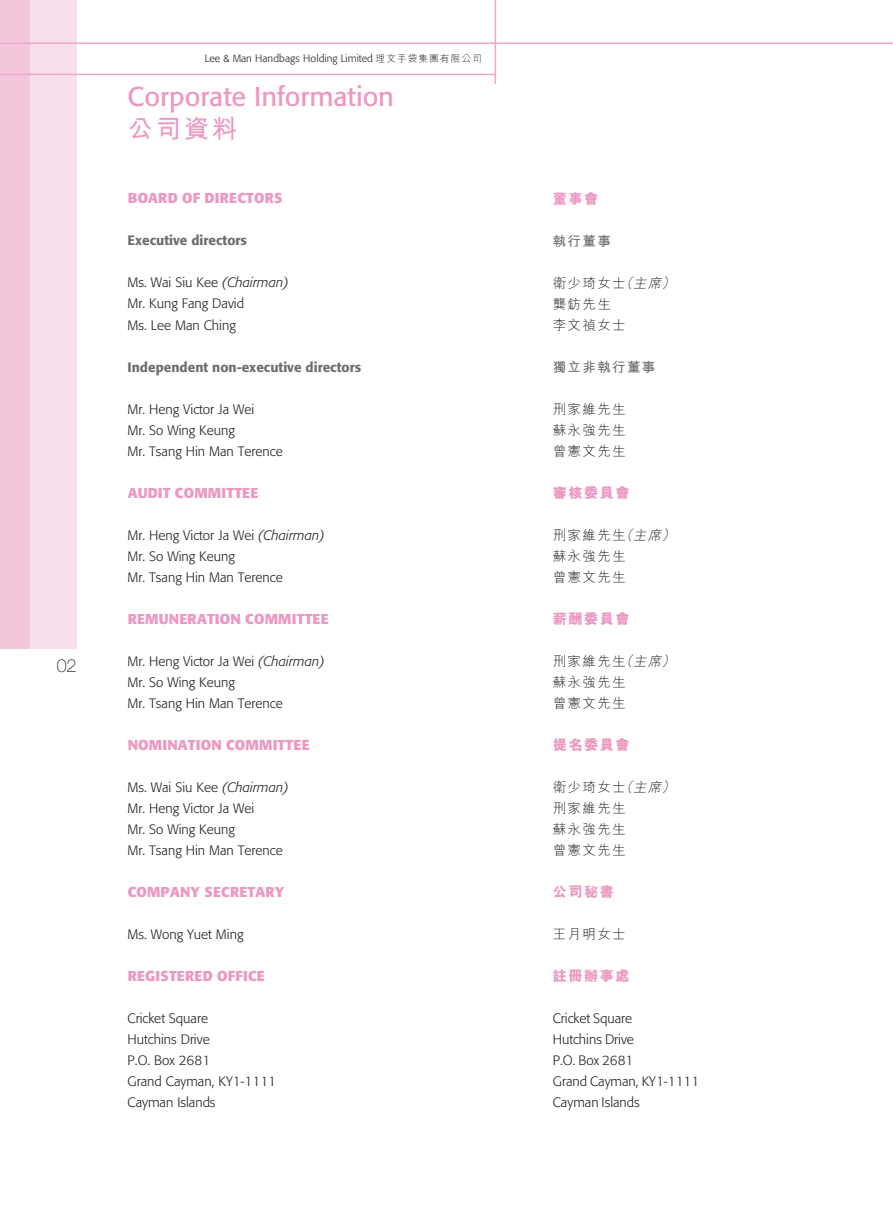
<style>
.page{position:relative;width:893px;height:1212px;background:#fff}
.page>*{position:absolute;margin:0;border:0;box-sizing:border-box;transform-origin:0 0}
.t1{font:27px "Formata";letter-spacing:-.005em;color:#ec99c2}
.t2{font:700 25.5px "M Hei HK";color:#ec99c2}
.t3{font:100 18px "Helvetica Neue LT Std";color:#231f20}
.t4{font:700 14.25px "Formata";letter-spacing:.015em;color:#ec99c2}
.t5{font:800 14.25px "M Hei HK";letter-spacing:.1em;color:#ec99c2}
.t6{font:300 13.5px/21px "Formata";color:#231f20}
.t7{font:300 13.5px/21px "M Hei HK";letter-spacing:.1em;color:#231f20}
.t8{font:500 13.5px "Formata";color:#6c6d70}
.t9{font:700 13.5px "M Hei HK";letter-spacing:.1em;color:#6c6d70}
.t10{font:300 10.5px "Formata";letter-spacing:.01em;color:#231f20}
.s1{font-family:"M Hei HK";font-size:9.75px}
.s2{font-style:italic}
</style>
<div class="page">
<div style="left:0;top:0;width:32px;height:648px;background:#f4c6dc"></div>
<div style="left:30px;top:0;width:47px;height:648px;background:#f9dfeb"></div>
<hr style="left:0;top:42px;width:893px;height:2px;background:#eea8cb">
<hr style="left:0;top:74px;width:495px;height:1px;background:#eea8cb">
<hr style="left:495px;top:0;width:1px;height:84px;background:#eea8cb">
<h3 class="t3" style="left:57px;top:659px;width:21px">02</h3>
<p class="t10" style="left:205px;top:54px;width:279px">Lee &amp; Man Handbags Holding Limited <span class="s1">理文手袋集團有限公司</span></p>
<h1 class="t1" style="left:128px;top:85px;width:268px">Corporate Information</h1>
<h2 class="t2" style="left:128px;top:119px;width:111px">公司資料</h2>
<p class="t4" style="left:128px;top:192px;width:156px">BOARD OF DIRECTORS</p>
<p class="t8" style="left:128px;top:235px;width:121px">Executive directors</p>
<p class="t6" style="left:128px;top:273px;width:163px">Ms. Wai Siu Kee <span class="s2">(Chairman)<br></span>Mr. Kung Fang David<br>Ms. Lee Man Ching</p>
<p class="t8" style="left:128px;top:361px;width:235px">Independent non-executive directors</p>
<p class="t6" style="left:128px;top:399px;width:157px">Mr. Heng Victor Ja Wei<br>Mr. So Wing Keung<br>Mr. Tsang Hin Man Terence</p>
<p class="t4" style="left:128px;top:486px;width:132px">AUDIT COMMITTEE</p>
<p class="t6" style="left:128px;top:525px;width:199px">Mr. Heng Victor Ja Wei <span class="s2">(Chairman)<br></span>Mr. So Wing Keung<br>Mr. Tsang Hin Man Terence</p>
<p class="t4" style="left:128px;top:612px;width:203px">REMUNERATION COMMITTEE</p>
<p class="t6" style="left:128px;top:651px;width:199px">Mr. Heng Victor Ja Wei <span class="s2">(Chairman)<br></span>Mr. So Wing Keung<br>Mr. Tsang Hin Man Terence</p>
<p class="t4" style="left:128px;top:738px;width:184px">NOMINATION COMMITTEE</p>
<p class="t6" style="left:128px;top:777px;width:163px">Ms. Wai Siu Kee <span class="s2">(Chairman)<br></span>Mr. Heng Victor Ja Wei<br>Mr. So Wing Keung<br>Mr. Tsang Hin Man Terence</p>
<p class="t4" style="left:128px;top:885px;width:158px">COMPANY SECRETARY</p>
<p class="t6" style="left:128px;top:924px;width:117px">Ms. Wong Yuet Ming</p>
<p class="t4" style="left:128px;top:969px;width:139px">REGISTERED OFFICE</p>
<p class="t6" style="left:128px;top:1008px;width:150px">Cricket Square<br>Hutchins Drive<br>P.O. Box 2681<br>Grand Cayman, KY1-1111<br>Cayman Islands</p>
<p class="t5" style="left:553px;top:193px;width:47px">董事會</p>
<p class="t9" style="left:553px;top:236px;width:60px">執行董事</p>
<p class="t7" style="left:553px;top:274px;width:126px">衛少琦女士<span class="s2">（主席）</span>龔鈁先生<br>李文禎女士</p>
<p class="t9" style="left:553px;top:362px;width:104px">獨立非執行董事</p>
<p class="t7" style="left:553px;top:400px;width:74px;text-align:justify">刑家維先生蘇永強先生曾憲文先生</p>
<p class="t5" style="left:553px;top:487px;width:78px">審核委員會</p>
<p class="t7" style="left:553px;top:526px;width:126px">刑家維先生<span class="s2">（主席）</span>蘇永強先生<br>曾憲文先生</p>
<p class="t5" style="left:553px;top:613px;width:78px">薪酬委員會</p>
<p class="t7" style="left:553px;top:652px;width:126px">刑家維先生<span class="s2">（主席）</span>蘇永強先生<br>曾憲文先生</p>
<p class="t5" style="left:553px;top:739px;width:78px">提名委員會</p>
<p class="t7" style="left:553px;top:778px;width:126px">衛少琦女士<span class="s2">（主席）</span>刑家維先生<br>蘇永強先生<br>曾憲文先生</p>
<p class="t5" style="left:553px;top:886px;width:63px">公司秘書</p>
<p class="t7" style="left:553px;top:925px;width:74px">王月明女士</p>
<p class="t5" style="left:553px;top:970px;width:78px">註冊辦事處</p>
<p class="t6" style="left:553px;top:1009px;width:148px">Cricket Square<br>Hutchins Drive<br>P.O. Box 2681<br>Grand Cayman, KY1-1111<br>Cayman Islands</p>
</div>
